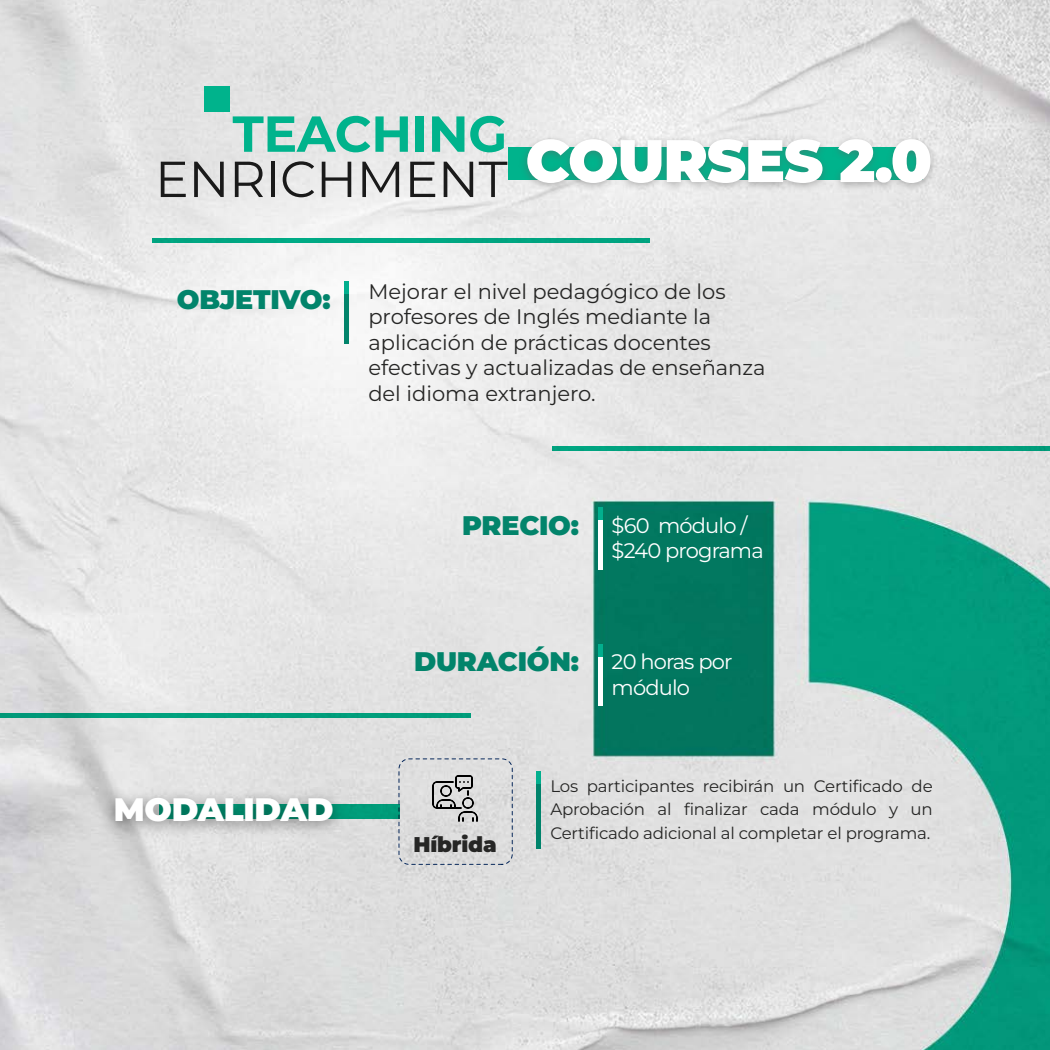
<style>
.page{position:relative;width:1050px;height:1050px;background:#fff}
.page>*{position:absolute;margin:0;border:0;box-sizing:border-box;transform-origin:0 0}
.t1{font:50.49px/45.2px "Montserrat";letter-spacing:-.01em;color:#1a1a1a}
.t2{font:900 32.46px "Montserrat";letter-spacing:-.01em;color:#fff}
.t3{font:900 26.86px "Montserrat";letter-spacing:-.01em;color:#02846b}
.t4{font:900 21.35px "Montserrat";letter-spacing:-.01em;color:#262625}
.t5{font:100 21px/25.5px "Montserrat";color:#262625}
.t6{font:100 21px/25.5px "Montserrat";letter-spacing:-.04em;color:#fff}
.t7{font:100 16.62px/23.6px "Montserrat";letter-spacing:-.01em;color:#262625;text-align:justify}
.s1{font-weight:700;color:#00b38c}
.s2{font-weight:900;font-size:26.86px;color:#02846b}
</style>
<div class="page">
<img style="left:0;top:0;width:1050px;height:1050px">
<hr style="left:345px;top:294px;width:4px;height:50px;background:#02846b">
<hr style="left:345px;top:282px;width:4px;height:12px;background:#02af8e">
<div style="left:204px;top:86px;width:26px;height:26px;background:#00b38c"></div>
<img style="left:515px;top:123px;width:427px;height:89px">
<hr style="left:152px;top:238px;width:497px;height:4px;background:#00a782">
<div style="left:0;top:713px;width:471px;height:5px;background:#009e7c"></div>
<div style="left:553px;top:446px;width:497px;height:5px;background:#00a07d"></div>
<div style="left:598px;top:520px;width:5px;height:49px;background:#fff"></div>
<div style="left:598px;top:508px;width:5px;height:12px;background:#02af8e"></div>
<div style="left:598px;top:656px;width:5px;height:50px;background:#fff"></div>
<div style="left:598px;top:644px;width:5px;height:12px;background:#02af8e"></div>
<div style="left:399px;top:758px;width:114px;height:107px;border:1px dashed #06275a;border-radius:10px"></div>
<img style="left:423px;top:768px;width:64px;height:63px">
<div style="left:159px;top:804px;width:240px;height:15px;background:#009c7a"></div>
<img style="left:95px;top:778px;width:258px;height:75px">
<hr style="left:536px;top:782px;width:4px;height:66px;background:#00836b">
<hr style="left:536px;top:771px;width:4px;height:13px;background:#02af8e">
<h1 class="t1" style="left:155px;top:109px;width:779px;text-indent:78px"><span class="s1">TEACHING<br></span>ENRICHMENT <sup>COURSES</sup> <sup>2.0</sup></h1>
<p class="t3" style="left:177px;top:279px;width:155px">OBJETIVO:</p>
<p class="t5" style="left:368px;top:278px;width:399px">Mejorar el nivel pedagógico de los profesores de Inglés mediante la aplicación de prácticas docentes efectivas y actualizadas de enseñanza del idioma extranjero.</p>
<p class="t6" style="left:612px;top:512px;width:154px;text-indent:-149px"><span class="s2">PRECIO:</span> $60 módulo / $240 programa</p>
<h2 class="t2" style="left:114px;top:785px;width:221px">MODALIDAD</h2>
<p class="t6" style="left:612px;top:648px;width:122px;text-indent:-198px"><span class="s2">DURACIÓN:</span> 20 horas por módulo</p>
<p class="t4" style="left:413px;top:828px;width:85px">Híbrida</p>
<p class="t7" style="left:550px;top:774px;width:384px">Los participantes recibirán un Certificado de Aprobación al finalizar cada módulo y un Certificado adicional al completar el programa.</p>
</div>
